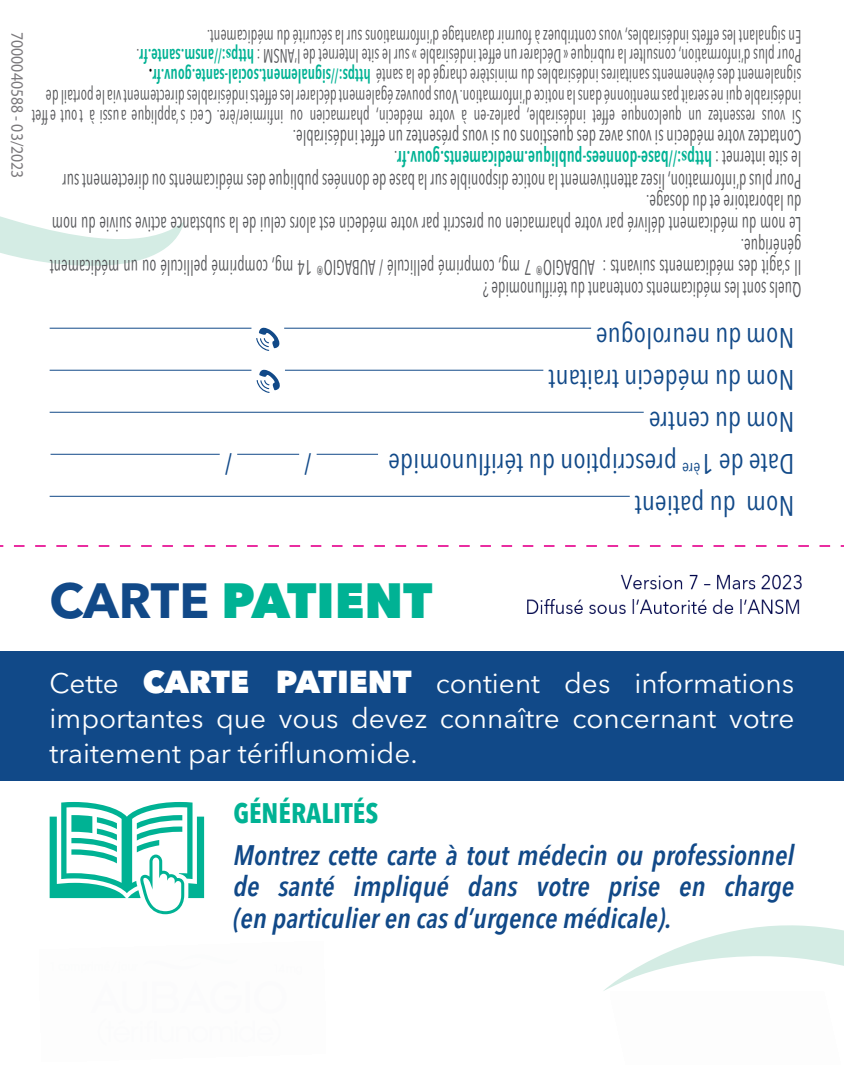
<style>
.page{position:relative;width:844px;height:1092px;background:#fff}
.page>*{position:absolute;margin:0;border:0;box-sizing:border-box;transform-origin:0 0}
.t1{font:800 49px "Avenir Next LT Pro";color:#00b294}
.t2{font:italic 600 condensed 28px/31.5px "Avenir Next LT Pro";color:#114988;text-align:justify}
.t3{font:28px/35px "Avenir Next LT Pro";color:#fff;text-align:justify}
.t4{font:condensed 28px "Avenir Next LT Pro";color:#114988}
.t5{font:700 condensed 28px "Avenir Next LT Pro";color:#00b294}
.t6{font:condensed 21px/21.7px "Avenir Next LT Pro";color:#555659;scale:.75 1}
.t7{font:condensed 19.25px/19.9px "Avenir Next LT Pro";color:#555659;scale:.75 1}
.t8{font:17.5px "Myriad Pro";color:#7b797c;scale:.9 1}
.s1{font-weight:600;color:#00b294}
.s2{font-family:"Minion Pro";font-weight:700;font-stretch:normal;color:#000}
.s3{font-family:"Minion Pro";font-weight:700;font-stretch:normal;color:#00b294}
.s4{font-weight:700;color:#114988}
.s5{font-weight:800;font-size:31.5px}
</style>
<div class="page">
<svg style="left:0;top:216px;width:184px;height:50px"></svg>
<div style="left:0;top:652px;width:843px;height:129px;background:#114988"></div>
<hr style="left:50px;top:495px;width:579px;height:2px;background:#114988">
<hr style="left:316px;top:453px;width:62px;height:2px;background:#114988">
<hr style="left:237px;top:453px;width:62px;height:2px;background:#114988">
<hr style="left:51px;top:453px;width:169px;height:2px;background:#114988">
<hr style="left:50px;top:411px;width:593px;height:2px;background:#114988">
<hr style="left:285px;top:369px;width:258px;height:2px;background:#114988">
<svg style="left:256px;top:369px;width:24px;height:24px"></svg>
<hr style="left:50px;top:369px;width:201px;height:2px;background:#114988">
<hr style="left:284px;top:327px;width:307px;height:2px;background:#114988">
<svg style="left:256px;top:327px;width:23px;height:24px"></svg>
<hr style="left:50px;top:327px;width:201px;height:2px;background:#114988">
<svg style="left:50px;top:802px;width:154px;height:112px"></svg>
<svg style="left:0;top:545px;width:843px;height:2px"></svg>
<svg style="left:603px;top:925px;width:240px;height:66px"></svg>
<img style="left:527px;top:574px;width:275px;height:40px">
<p class="t8" style="left:28px;top:32px;width:164px;rotate:90deg">7000040588 - 03/2023</p>
<p class="t7" style="left:801px;top:127px;width:1027px;rotate:-180deg">Si vous ressentez un quelconque effet indésirable, parlez-en à votre médecin, pharmacien ou infirmier/ère. Ceci s ’applique a ussi à t out e ffet indésirablequineseraitpas mentionné dans lanoticed’information.Vouspouvezégalementdéclarerleseffets indésirables directementvialeportailde signalement des évènements sanitaires indésirables du ministère chargé de la santé <span class="s1">https://signalement.social-sante.gouv.fr</span><span class="s2">.<br></span>Pour plus d’information, consulter la rubrique«Déclarer un effet indésirable »sur le site Internet de l’ANSM : <span class="s1">http</span><span class="s3">s</span><span class="s1">://ansm.sante.fr</span>.<br>En signalant les effets indésirables,vous contribuez à fournir davantage d’informations sur la sécurité du médicament.</p>
<p class="t6" style="left:801px;top:300px;width:1003px;rotate:-180deg">Quels sont les médicaments contenant du tériflunomide ?<br>Il s’agit des médicaments suivants : AUBAGIO® 7 mg, comprimé pelliculé / AUBAGIO® 14 mg, comprimé pelliculé ou un médicament générique.<br>Le nom du médicament délivré par votre pharmacien ou prescrit par votre médecin est alors celui de la substance active suivie du nom du laboratoire et du dosage.<br>Pour plus d’information,lisez attentivement la notice disponible sur la base de données publique des médicaments ou directement sur le site internet : <span class="s1">http</span><span class="s3">s</span><span class="s1">://base-donnees-publique.medicaments.gouv.fr</span>.<br>Contactez votre médecin si vous avez des questions ou si vous présentez un effet indésirable.</p>
<p class="t4" style="left:232px;top:480px;width:9px;rotate:-180deg">/</p>
<p class="t4" style="left:311px;top:480px;width:9px;rotate:-180deg">/</p>
<p class="t4" style="left:794px;top:354px;width:200px;rotate:-180deg">Nom du neurologue</p>
<p class="t4" style="left:794px;top:396px;width:247px;rotate:-180deg">Nom du médecin traitant</p>
<p class="t4" style="left:794px;top:438px;width:147px;rotate:-180deg">Nom du centre</p>
<p class="t4" style="left:794px;top:480px;width:407px;rotate:-180deg">Date de 1<sup>ère</sup> prescription du tériflunomide</p>
<p class="t4" style="left:794px;top:522px;width:161px;rotate:-180deg">Nom du patient</p>
<p class="t1" style="left:50px;top:570px;width:384px"><span class="s4">CARTE</span> PATIENT</p>
<p class="t3" style="left:50px;top:666px;width:746px">Cette <span class="s5">CARTE PATIENT</span> contient des informations importantes que vous devez connaître concernant votre traitement par tériflunomide.</p>
<p class="t5" style="left:233px;top:796px;width:146px">GÉNÉRALITÉS</p>
<p class="t2" style="left:233px;top:838px;width:562px">Montrez cette carte à tout médecin ou professionnel de santé impliqué dans votre prise en charge (en particulier en cas d’urgence médicale).</p>
</div>
